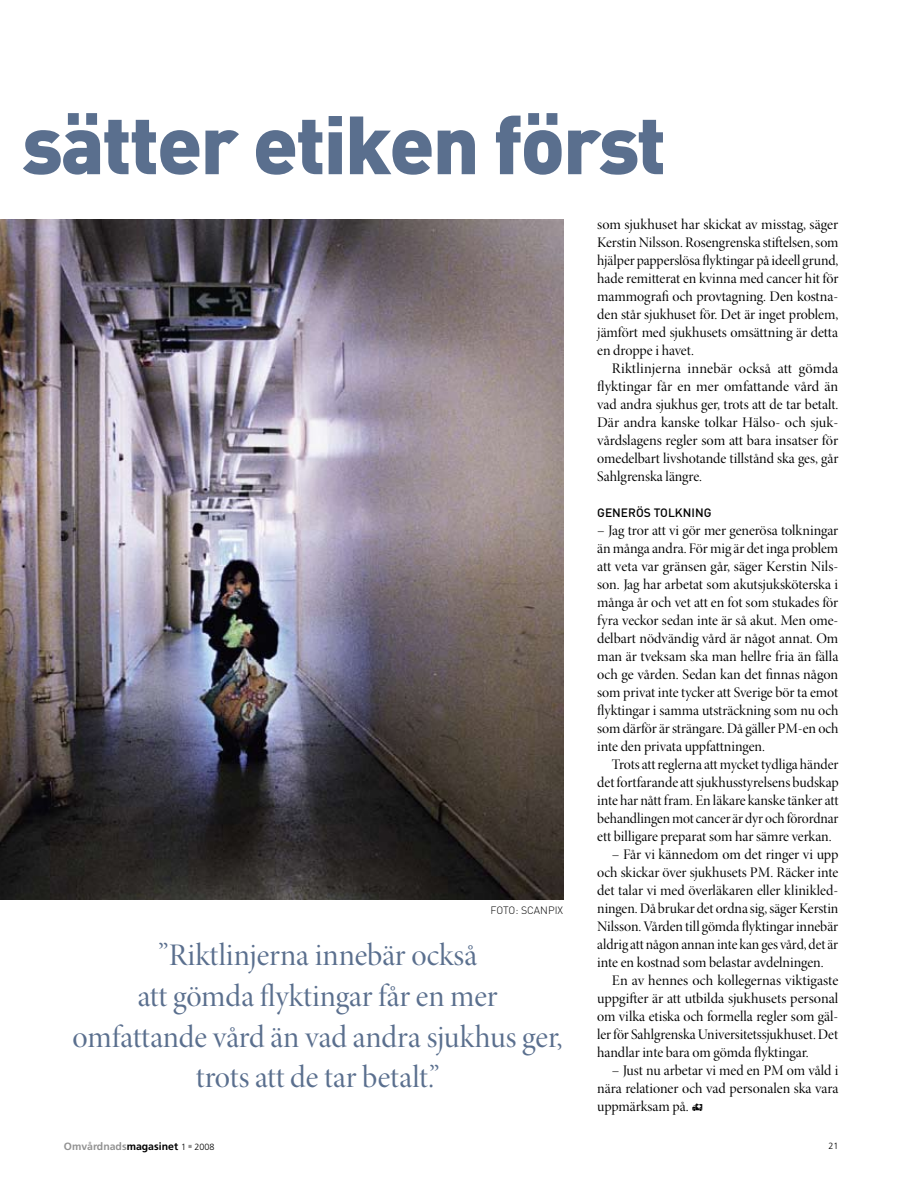
<style>
.page{position:relative;width:915px;height:1191px;background:#fff}
.page>*{position:absolute;margin:0;border:0;box-sizing:border-box;transform-origin:0 0}
.t1{font:900 81px "DIN";letter-spacing:-.025em;color:#5a6f8e}
.t2{font:31.5px/40.5px "Minion Pro Disp";color:#5a6f8e;text-align:center}
.t3{font:14.7px/18px "Minion Pro Disp";letter-spacing:-.005em;color:#000;text-align:justify}
.t4{font:500 12px "DIN";color:#000}
.t5{font:700 10.5px "Frutiger LT Std";color:#939393}
.t6{font:300 10.5px "DIN";color:#000}
.t7{font:300 9px "Frutiger LT Std";color:#000}
.s1{color:#000}
.s2{font-weight:300;font-size:9px;color:#000}
</style>
<div class="page">
<img style="left:0;top:220px;width:563px;height:680px">
<h1 class="t1" style="left:22px;top:91px;width:645px">sätter etiken först</h1>
<p class="t6" style="left:490px;top:904px;width:74px">FOTO: SCANPIX</p>
<h2 class="t2" style="left:73px;top:936px;width:491px">”Riktlinjerna innebär också<br>att gömda flyktingar får en mer omfattande vård än vad andra sjukhus ger, trots att de tar betalt.”</h2>
<p class="t3" style="left:597px;top:216px;width:243px">som sjukhuset har skickat av misstag, säger Kerstin Nilsson. Rosengrenska stiftelsen, som hjälper papperslösa flyktingar på ideell grund, hade remitterat en kvinna med cancer hit för mammografi och provtagning. Den kostna&shy;den står sjukhuset för. Det är inget problem, jämfört med sjukhusets omsättning är detta en droppe i havet.</p>
<p class="t3" style="left:597px;top:360px;width:243px;text-indent:15px">Riktlinjerna innebär också att gömda flyktingar får en mer omfattande vård än vad andra sjukhus ger, trots att de tar betalt.<br>Där andra kanske tolkar Hälso- och sjuk&shy;vårdslagens regler som att bara insatser för omedelbart livshotande tillstånd ska ges, går Sahlgrenska längre.</p>
<p class="t4" style="left:597px;top:505px;width:116px">GENERÖS TOLKNING</p>
<p class="t3" style="left:597px;top:522px;width:243px">– Jag tror att vi gör mer generösa tolkningar än många andra. För mig är det inga problem att veta var gränsen går, säger Kerstin Nils&shy;son. Jag har arbetat som akutsjuksköterska i många år och vet att en fot som stukades för fyra veckor sedan inte är så akut. Men ome&shy;delbart nödvändig vård är något annat. Om man är tveksam ska man hellre fria än fälla och ge vården. Sedan kan det finnas någon som privat inte tycker att Sverige bör ta emot flyktingar i samma utsträckning som nu och som därför är strängare. Då gäller PM-en och inte den privata uppfattningen.</p>
<p class="t3" style="left:597px;top:756px;width:243px;text-indent:15px">Trots att reglerna att mycket tydliga händer det fortfarande att sjukhusstyrelsens budskap inte har nått fram. En läkare kanske tänker att behandlingen mot cancer är dyr och förordnar ett billigare preparat som har sämre verkan.</p>
<p class="t3" style="left:597px;top:846px;width:243px;text-indent:15px">– Får vi kännedom om det ringer vi upp och skickar över sjukhusets PM. Räcker inte det talar vi med överläkaren eller klinikled&shy;ningen. Då brukar det ordna sig, säger Kerstin Nilsson. Vården till gömda flyktingar innebär aldrig att någon annan inte kan ges vård, det är inte en kostnad som belastar avdelningen.</p>
<p class="t3" style="left:597px;top:972px;width:242px;text-indent:15px">En av hennes och kollegernas viktigaste uppgifter är att utbilda sjukhusets personal om vilka etiska och formella regler som gäl&shy;ler för Sahlgrenska Universitetssjukhuset. Det handlar inte bara om gömda flyktingar.</p>
<p class="t3" style="left:597px;top:1062px;width:243px;text-indent:15px">– Just nu arbetar vi med en PM om våld i nära relationer och vad personalen ska vara uppmärksam på.</p>
<p class="t5" style="left:64px;top:1140px;width:152px">Omvårdnads<span class="s1">magasinet</span> <span class="s2">1</span> ■ <span class="s2">2008</span></p>
<p class="t7" style="left:828px;top:1140px;width:12px">21</p>
</div>
